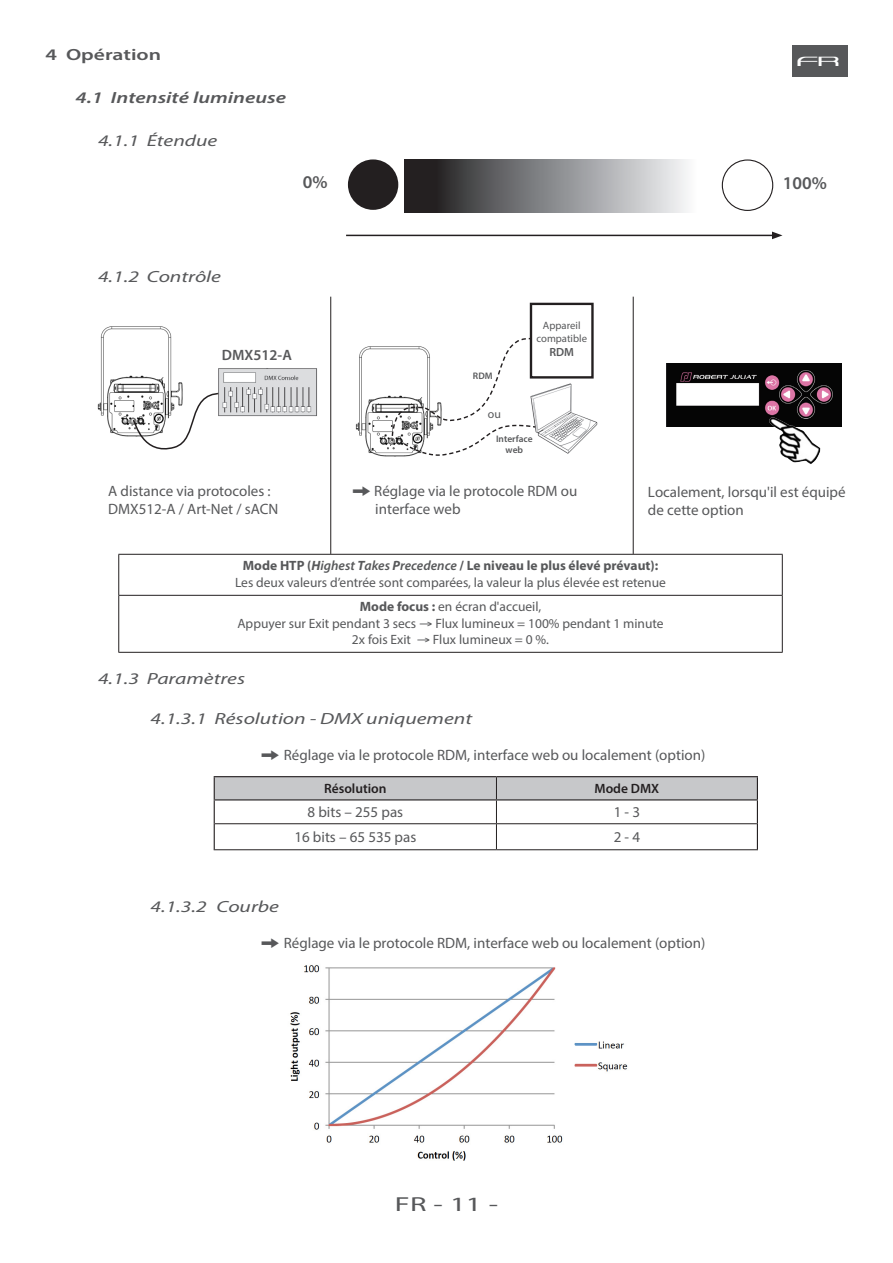
<style>
.page{position:relative;width:893px;height:1263px;background:#fff}
.page>*{position:absolute;margin:0;border:0;box-sizing:border-box;transform-origin:0 0}
.t1{font:20.4px "Myriad Pro";color:#57585a;scale:1.5 1}
.t2{font:19.2px "Vandiana Platin Lite";color:#fff;scale:1.5 1}
.t3{font:600 18px "Myriad Pro";color:#57585a}
.Sub-Tab_n2{font:italic 16.2px "Myriad Pro";color:#57585a;scale:1.33 1}
.Sub-Tab_n1{font:italic 600 16.2px "Myriad Pro";color:#57585a;scale:1.33 1}
.TAB-MAT-14{font:600 16.2px "Myriad Pro";color:#57585a;scale:1.33 1}
.Sub-Tab_n2-2{font:15px "Myriad Pro";color:#57585a}
.Style_de_paragraphe{font:15px/18px "Myriad Pro";color:#57585a}
.Style_12pt_TAB{font:600 15px "Myriad Pro";color:#57585a}
.Style_12pt_TAB-2{font:13.5px "Myriad Pro";color:#57585a}
.Style_12pt_TAB-3{font:700 13.5px "Myriad Pro";color:#57585a}
.t4{font:600 13.5px "Myriad Pro";color:#231f20}
.t5{font:600 11.85px "Myriad Pro";color:#57585a}
.t6{font:11.85px "Myriad Pro";color:#57585a}
.t7{font:10.65px/12.8px "Myriad Pro";color:#57585a;text-align:center}
.t8{font:600 9.45px "Myriad Pro";color:#57585a}
.s1{font-family:"Follow The Arrow"}
.s2{font-style:italic}
.s3{font-weight:600;font-style:italic}
.s4{font-weight:700}
</style>
<div class="page">
<div style="left:792px;top:45px;width:55px;height:32px;background:#57585a"></div>
<hr style="left:346px;top:235px;width:428px;height:1px;background:#231f20">
<svg style="left:772px;top:232px;width:10px;height:7px"></svg>
<div style="left:348px;top:159px;width:50px;height:51px;background:#231f20;border-radius:50%"></div>
<div style="left:722px;top:159px;width:51px;height:52px;border:1px solid #231f20;border-radius:50%"></div>
<div style="left:405px;top:160px;width:309px;height:53px;background:linear-gradient(to right,#151416,#fff)"></div>
<img style="left:290px;top:965px;width:338px;height:196px">
<img style="left:667px;top:364px;width:174px;height:62px">
<img style="left:765px;top:416px;width:63px;height:48px">
<hr style="left:330px;top:297px;width:1px;height:257px;background:#231f20">
<hr style="left:633px;top:297px;width:1px;height:257px;background:#231f20">
<img style="left:537px;top:383px;width:61px;height:71px">
<img style="left:355px;top:346px;width:54px;height:111px">
<img style="left:97px;top:326px;width:86px;height:111px">
<svg style="left:391px;top:337px;width:146px;height:119px"></svg>
<div style="left:530px;top:303px;width:64px;height:76px;border:2px solid #231f20"></div>
<svg style="left:131px;top:392px;width:92px;height:58px"></svg>
<img style="left:217px;top:368px;width:100px;height:48px">
<hr style="left:214px;top:849px;width:282px;height:1px;background:#231f20">
<hr style="left:496px;top:849px;width:262px;height:1px;background:#231f20">
<hr style="left:214px;top:776px;width:282px;height:1px;background:#231f20">
<hr style="left:496px;top:776px;width:262px;height:1px;background:#231f20">
<svg style="left:214px;top:777px;width:544px;height:72px"></svg>
<hr style="left:118px;top:554px;width:665px;height:1px;background:#231f20">
<hr style="left:118px;top:555px;width:1px;height:40px;background:#231f20">
<hr style="left:782px;top:555px;width:1px;height:40px;background:#231f20">
<hr style="left:118px;top:595px;width:665px;height:1px;background:#231f20">
<hr style="left:118px;top:596px;width:1px;height:56px;background:#231f20">
<hr style="left:782px;top:596px;width:1px;height:56px;background:#231f20">
<hr style="left:118px;top:652px;width:665px;height:1px;background:#231f20">
<p class="TAB-MAT-14" style="left:45px;top:44px;width:88px">4 Opération</p>
<p class="Sub-Tab_n1" style="left:75px;top:88px;width:160px">4.1 Intensité lumineuse</p>
<p class="Sub-Tab_n2" style="left:98px;top:131px;width:91px">4.1.1 Étendue</p>
<h2 class="t2" style="left:796px;top:53px;width:30px">FR</h2>
<p class="t3" style="left:303px;top:171px;width:26px">0%</p>
<p class="t3" style="left:783px;top:171px;width:46px">100%</p>
<p class="Sub-Tab_n2" style="left:98px;top:267px;width:94px">4.1.2 Contrôle</p>
<p class="Style_12pt_TAB" style="left:222px;top:345px;width:71px">DMX512-A</p>
<p class="Style_de_paragraphe" style="left:108px;top:482px;width:164px">A distance via protocoles :</p>
<p class="Style_de_paragraphe" style="left:108px;top:500px;width:172px">DMX512-A / Art-Net / sACN</p>
<p class="t8" style="left:473px;top:369px;width:21px">RDM</p>
<p class="t7" style="left:536px;top:319px;width:52px">Appareil compatible</p>
<p class="t5" style="left:549px;top:344px;width:26px">RDM</p>
<p class="t6" style="left:488px;top:407px;width:15px">ou</p>
<p class="t8" style="left:496px;top:433px;width:38px">Interface</p>
<p class="t8" style="left:506px;top:444px;width:19px">web</p>
<p class="Style_de_paragraphe" style="left:353px;top:482px;width:226px"><span class="s1">T</span> Réglage via le protocole RDM ou</p>
<p class="Style_de_paragraphe" style="left:375px;top:500px;width:87px">interface web</p>
<p class="Style_de_paragraphe" style="left:648px;top:482px;width:199px">Localement, lorsqu'il est équipé de cette option</p>
<p class="Style_12pt_TAB-3" style="left:243px;top:557px;width:417px">Mode HTP (<span class="s2">H</span><span class="s3">ighest</span> <span class="s2">T</span><span class="s3">akes</span> <span class="s2">P</span><span class="s3">recedence</span> / Le niveau le plus élevé prévaut):</p>
<p class="Style_12pt_TAB-2" style="left:235px;top:574px;width:432px">Les deux valeurs d’entrée sont comparées, la valeur la plus élevée est retenue</p>
<p class="Style_12pt_TAB-2" style="left:360px;top:599px;width:183px"><span class="s4">Mode focus :</span> en écran d'accueil,</p>
<p class="Style_12pt_TAB-2" style="left:237px;top:615px;width:428px">Appuyer sur Exit pendant 3 secs → Flux lumineux = 100% pendant 1 minute</p>
<p class="Style_12pt_TAB-2" style="left:352px;top:631px;width:199px">2x fois Exit → Flux lumineux = 0 %.</p>
<p class="Sub-Tab_n2" style="left:98px;top:669px;width:112px">4.1.3 Paramètres</p>
<p class="Sub-Tab_n2" style="left:150px;top:708px;width:243px">4.1.3.1 Résolution - DMX uniquement</p>
<p class="Sub-Tab_n2-2" style="left:261px;top:746px;width:445px"><span class="s1">T</span> Réglage via le protocole RDM, interface web ou localement (option)</p>
<p class="t4" style="left:324px;top:780px;width:64px">Résolution</p>
<p class="t4" style="left:594px;top:780px;width:66px">Mode DMX</p>
<p class="Sub-Tab_n2-2" style="left:307px;top:803px;width:97px">8 bits – 255 pas</p>
<p class="Sub-Tab_n2-2" style="left:614px;top:803px;width:28px">1 - 3</p>
<p class="Sub-Tab_n2-2" style="left:294px;top:828px;width:123px">16 bits – 65 535 pas</p>
<p class="Sub-Tab_n2-2" style="left:614px;top:828px;width:28px">2 - 4</p>
<p class="Sub-Tab_n2" style="left:150px;top:896px;width:98px">4.1.3.2 Courbe</p>
<p class="Sub-Tab_n2-2" style="left:261px;top:934px;width:445px"><span class="s1">T</span> Réglage via le protocole RDM, interface web ou localement (option)</p>
<h1 class="t1" style="left:395px;top:1191px;width:70px">FR - 11 -</h1>
</div>
